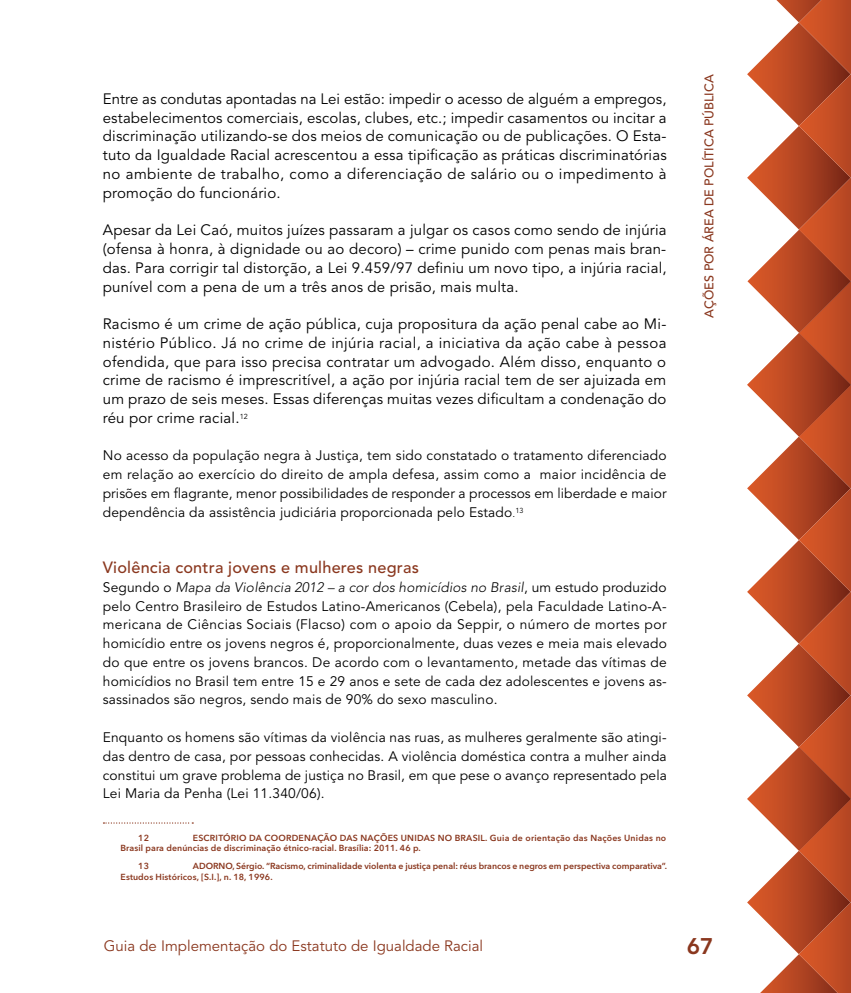
<style>
.page{position:relative;width:851px;height:993px;background:#fff}
.page>*{position:absolute;margin:0;border:0;box-sizing:border-box;transform-origin:0 0}
.t1{font:800 22.5px "Avenir LT Std";color:#8a371e}
.t2{font:500 16.25px "Avenir LT Std";letter-spacing:.015em;color:#8a371e}
.t3{font:15px/18.8px "Avenir LT Std";letter-spacing:.015em;color:#000;text-align:justify}
.t4{font:15px "Avenir LT Std";color:#8a371e}
.t5{font:13.75px/18.8px "Avenir LT Std";letter-spacing:.015em;color:#000;text-align:justify}
.t6{font:500 12.5px "Avenir LT Std";color:#8a371e}
.t7{font:600 8.75px/10.5px "Avenir Next LT Pro";letter-spacing:.01em;color:#8a371e}
.s1{font-size:10px}
.s2{font-weight:300;font-style:italic}
</style>
<div class="page">
<svg style="left:747px;top:0;width:103px;height:992px"></svg>
<svg style="left:103px;top:822px;width:90px;height:1px"></svg>
<p class="t3" style="left:103px;top:90px;width:565px">Entre as condutas apontadas na Lei estão: impedir o acesso de alguém a empregos, estabelecimentos comerciais, escolas, clubes, etc.; impedir casamentos ou incitar a discriminação utilizando-se dos meios de comunicação ou de publicações. O Esta&shy;tuto da Igualdade Racial acrescentou a essa tipificação as práticas discriminatórias no ambiente de trabalho, como a diferenciação de salário ou o impedimento à promoção do funcionário.</p>
<p class="t3" style="left:103px;top:221px;width:565px">Apesar da Lei Caó, muitos juízes passaram a julgar os casos como sendo de injúria (ofensa à honra, à dignidade ou ao decoro) – crime punido com penas mais bran&shy;das. Para corrigir tal distorção, a Lei 9.459/97 definiu um novo tipo, a injúria racial, punível com a pena de um a três anos de prisão, mais multa.</p>
<p class="t3" style="left:103px;top:315px;width:565px">Racismo é um crime de ação pública, cuja propositura da ação penal cabe ao Mi&shy;nistério Público. Já no crime de injúria racial, a iniciativa da ação cabe à pessoa ofendida, que para isso precisa contratar um advogado. Além disso, enquanto o crime de racismo é imprescritível, a ação por injúria racial tem de ser ajuizada em um prazo de seis meses. Essas diferenças muitas vezes dificultam a condenação do réu por crime racial.<sup>12</sup></p>
<p class="t5" style="left:103px;top:446px;width:565px">No acesso da população negra à Justiça, tem sido constatado o tratamento diferenciado em relação ao exercício do direito de ampla defesa, assim como a maior incidência de prisões em flagrante, menor possibilidades de responder a processos em liberdade e maior dependência da assistência judiciária proporcionada pelo Estado<span class="s1">.</span><sup>13</sup></p>
<p class="t2" style="left:103px;top:558px;width:317px">Violência contra jovens e mulheres negras</p>
<p class="t5" style="left:103px;top:578px;width:565px">Segundo o <span class="s2">Mapa da Violência 2012 – a cor dos homicídios no Brasil</span>, um estudo produzido pelo Centro Brasileiro de Estudos Latino-Americanos (Cebela), pela Faculdade Latino-A&shy;mericana de Ciências Sociais (Flacso) com o apoio da Seppir, o número de mortes por homicídio entre os jovens negros é, proporcionalmente, duas vezes e meia mais elevado do que entre os jovens brancos. De acordo com o levantamento, metade das vítimas de homicídios no Brasil tem entre 15 e 29 anos e sete de cada dez adolescentes e jovens as&shy;sassinados são negros, sendo mais de 90% do sexo masculino.</p>
<p class="t5" style="left:103px;top:728px;width:565px">Enquanto os homens são vítimas da violência nas ruas, as mulheres geralmente são atingi&shy;das dentro de casa, por pessoas conhecidas. A violência doméstica contra a mulher ainda constitui um grave problema de justiça no Brasil, em que pese o avanço representado pela Lei Maria da Penha (Lei 11.340/06).</p>
<p class="t7" style="left:138px;top:832px;width:12px">12</p>
<p class="t7" style="left:120px;top:832px;width:547px;text-indent:72px">ESCRITÓRIO DA COORDENAÇÃO DAS NAÇÕES UNIDAS NO BRASIL. Guia de orientação das Nações Unidas no<br>Brasil para denúncias de discriminação étnico-racial. Brasília: 2011. 46 p.</p>
<p class="t7" style="left:138px;top:860px;width:12px">13</p>
<p class="t7" style="left:120px;top:860px;width:548px;text-indent:72px">ADORNO, Sérgio. “Racismo, criminalidade violenta e justiça penal: réus brancos e negros em perspectiva comparativa”.<br>Estudos Históricos, [S.I.], n. 18, 1996.</p>
<p class="t6" style="left:701px;top:317px;width:244px;rotate:-90deg">Ações por área de política pública</p>
<p class="t4" style="left:104px;top:937px;width:381px">Guia de Implementação do Estatuto de Igualdade Racial</p>
<h1 class="t1" style="left:686px;top:932px;width:28px">67</h1>
</div>
